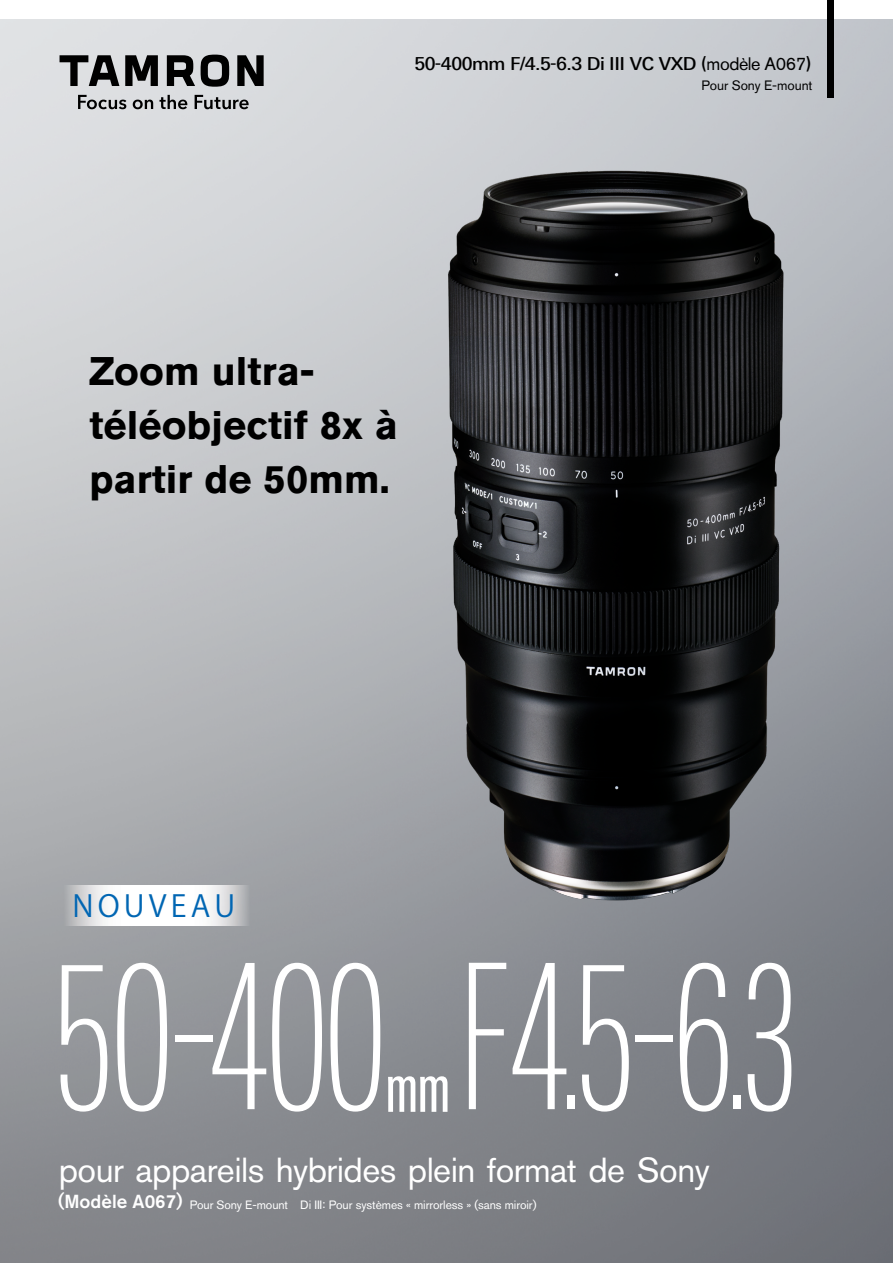
<style>
.page{position:relative;width:893px;height:1263px;background:#fff}
.page>*{position:absolute;margin:0;border:0;box-sizing:border-box;transform-origin:0 0}
.t1{font:100 202.5px "Linotype Univers 210 Cm";letter-spacing:-.025em;color:#fff}
.t2{font:700 39.75px "Akzidenz Grotesk Std";color:#000}
.t3{font:34.5px "Akzidenz Grotesk Pro";letter-spacing:-.015em;color:#fff}
.t4{font:29.85px "Koz Go Pr 6 N";letter-spacing:.14em;color:#0166b3}
.t5{font:500 18.75px "Akzidenz Grotesk Pro";color:#fff}
.t6{font:500 18px "Linotype Univers 530";letter-spacing:-.025em;color:#000}
.t7{font:13.5px "Akzidenz Grotesk Pro";letter-spacing:-.005em;color:#000}
.t8{font:12px "Akzidenz Grotesk Pro";letter-spacing:-.005em;color:#fff}
.s1{font-family:"Akzidenz Grotesk Pro";font-weight:400}
</style>
<div class="page">
<img style="left:0;top:20px;width:893px;height:1243px">
<img style="left:278px;top:11px;width:615px;height:1017px">
<div style="left:827px;top:0;width:6px;height:98px;background:#000"></div>
<svg style="left:78px;top:95px;width:48px;height:14px"></svg>
<svg style="left:133px;top:100px;width:20px;height:9px"></svg>
<svg style="left:159px;top:95px;width:28px;height:14px"></svg>
<svg style="left:195px;top:95px;width:54px;height:14px"></svg>
<svg style="left:60px;top:55px;width:204px;height:32px;background:#68696b"></svg>
<svg style="left:388px;top:1076px;width:59px;height:36px"></svg>
<img style="left:65px;top:885px;width:185px;height:41px">
<h3 class="t6" style="left:414px;top:53px;width:398px">50-400mm F/4.5-6.3 Di III VC VXD (<span class="s1">modèle A067</span>(</h3>
<p class="t7" style="left:702px;top:77px;width:112px">Pour Sony -E mount</p>
<h2 class="t2" style="left:89px;top:348px;width:227px">Zoom ultra-</h2>
<h2 class="t2" style="left:89px;top:402px;width:310px">téléobjectif àx8</h2>
<h2 class="t2" style="left:89px;top:456px;width:302px">partir de 50mm.</h2>
<h3 class="t4" style="left:72px;top:889px;width:164px">NOUVEAU</h3>
<h1 class="t1" style="left:51px;top:924px;width:752px">50-400 F4.5-6.3</h1>
<h3 class="t3" style="left:59px;top:1147px;width:653px">pour appareils hybrides plein format de Sony</h3>
<h3 class="t5" style="left:58px;top:1189px;width:126px">(Modèle A067(</h3>
<p class="t8" style="left:300px;top:1196px;width:238px">Di III: Pour systèmes « mirrorless » (sans miroir(</p>
<p class="t8" style="left:190px;top:1196px;width:100px">Pour Sony -E mount</p>
</div>
